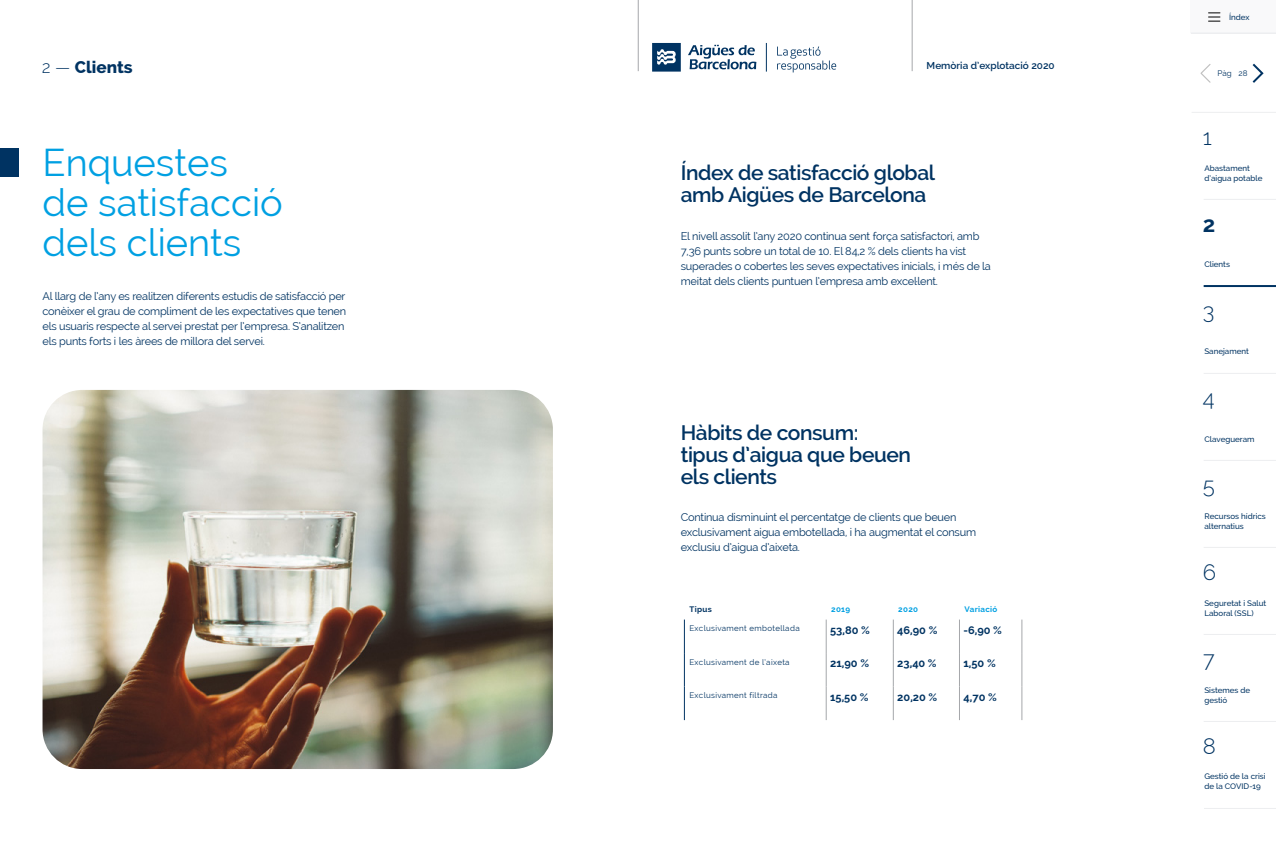
<style>
.page{position:relative;width:1276px;height:842px;background:#fff}
.page>*{position:absolute;margin:0;border:0;box-sizing:border-box;transform-origin:0 0}
.t1{font:38px/40px "Raleway";color:#00a0e2}
.t2{font:300 22px "Raleway";color:#003362}
.t3{font:700 22px "Raleway";color:#003362}
.t4{font:600 21px/22px "Raleway";letter-spacing:-.02em;color:#003362}
.t5{font:800 17px "Raleway";color:#003362}
.t6{font:11px/15px "Raleway";letter-spacing:-.02em;color:#003362}
.t7{font:700 11px "Raleway";color:#003362}
.t8{font:600 10px "Raleway";color:#003362}
.t9{font:500 8px/10px "Raleway";color:#003362}
.t10{font:8px "Raleway";letter-spacing:.04em;color:#003362}
.t11{font:700 8px "Raleway";letter-spacing:.04em;color:#00a0e2}
.t12{font:700 8px "Raleway";letter-spacing:.04em;color:#003362}
.s1{font-weight:300}
</style>
<div class="page">
<div style="left:0;top:149px;width:19px;height:28px;background:#003362"></div>
<hr style="left:826px;top:619px;width:1px;height:34px;background:#a5a7aa">
<hr style="left:893px;top:619px;width:1px;height:34px;background:#a5a7aa">
<hr style="left:959px;top:619px;width:1px;height:34px;background:#a5a7aa">
<hr style="left:1021px;top:619px;width:1px;height:34px;background:#a5a7aa">
<hr style="left:826px;top:653px;width:1px;height:34px;background:#a5a7aa">
<hr style="left:893px;top:653px;width:1px;height:34px;background:#a5a7aa">
<hr style="left:959px;top:653px;width:1px;height:34px;background:#a5a7aa">
<hr style="left:1021px;top:653px;width:1px;height:34px;background:#a5a7aa">
<hr style="left:826px;top:687px;width:1px;height:33px;background:#a5a7aa">
<hr style="left:893px;top:687px;width:1px;height:33px;background:#a5a7aa">
<hr style="left:959px;top:687px;width:1px;height:33px;background:#a5a7aa">
<hr style="left:1021px;top:687px;width:1px;height:33px;background:#a5a7aa">
<hr style="left:684px;top:619px;width:1px;height:34px;background:#003362">
<hr style="left:684px;top:653px;width:1px;height:34px;background:#003362">
<hr style="left:684px;top:687px;width:1px;height:33px;background:#003362">
<img style="left:43px;top:390px;width:510px;height:379px">
<hr style="left:1191px;top:112px;width:85px;height:1px;background:#edeef0">
<div style="left:1191px;top:0;width:85px;height:33px;background:#f9f9fa"></div>
<svg style="left:1208px;top:12px;width:12px;height:10px"></svg>
<svg style="left:1200px;top:64px;width:11px;height:19px"></svg>
<hr style="left:1191px;top:33px;width:85px;height:1px;background:#edeef0">
<hr style="left:1203px;top:460px;width:73px;height:1px;background:#edeef0">
<hr style="left:1203px;top:199px;width:73px;height:1px;background:#edeef0">
<hr style="left:1204px;top:808px;width:72px;height:1px;background:#edeef0">
<hr style="left:1203px;top:547px;width:73px;height:1px;background:#edeef0">
<hr style="left:1203px;top:634px;width:73px;height:1px;background:#edeef0">
<hr style="left:1203px;top:373px;width:73px;height:1px;background:#edeef0">
<hr style="left:1203px;top:721px;width:73px;height:1px;background:#edeef0">
<svg style="left:1252px;top:63px;width:12px;height:20px"></svg>
<hr style="left:1203px;top:285px;width:73px;height:2px;background:#003362">
<hr style="left:638px;top:0;width:1px;height:71px;background:#a5a7aa">
<hr style="left:912px;top:0;width:1px;height:71px;background:#a5a7aa">
<svg style="left:652px;top:43px;width:29px;height:29px"></svg>
<svg style="left:688px;top:45px;width:68px;height:24px"></svg>
<svg style="left:766px;top:43px;width:1px;height:29px"></svg>
<svg style="left:777px;top:47px;width:59px;height:25px"></svg>
<h3 class="t5" style="left:42px;top:58px;width:92px"><span class="s1">2 —</span> Clients</h3>
<p class="t8" style="left:926px;top:60px;width:130px">Memòria d’explotació 2020</p>
<h1 class="t1" style="left:43px;top:142px;width:242px">Enquestes de satisfacció dels clients</h1>
<p class="t6" style="left:43px;top:288px;width:305px">Al llarg de l’any es realitzen diferents estudis de satisfacció per conèixer el grau de compliment de les expectatives que tenen els usuaris respecte al servei prestat per l’empresa. S’analitzen els punts forts i les àrees de millora del servei.</p>
<h3 class="t4" style="left:681px;top:161px;width:256px">Índex de satisfacció global amb Aigües de Barcelona</h3>
<p class="t6" style="left:681px;top:229px;width:312px">El nivell assolit l’any 2020 continua sent força satisfactori, amb 7,36 punts sobre un total de 10. El 84,2 % dels clients ha vist superades o cobertes les seves expectatives inicials, i més de la meitat dels clients puntuen l’empresa amb excel·lent.</p>
<h3 class="t4" style="left:681px;top:421px;width:232px">Hàbits de consum: tipus d’aigua que beuen els clients</h3>
<p class="t6" style="left:681px;top:510px;width:297px">Continua disminuint el percentatge de clients que beuen exclusivament aigua embotellada, i ha augmentat el consum exclusiu d’aigua d’aixeta.</p>
<p class="t12" style="left:689px;top:605px;width:24px">Tipus</p>
<p class="t11" style="left:831px;top:605px;width:21px">2019</p>
<p class="t11" style="left:898px;top:605px;width:21px">2020</p>
<p class="t11" style="left:964px;top:605px;width:34px">Variació</p>
<p class="t10" style="left:689px;top:624px;width:112px">Exclusivament embotellada</p>
<p class="t7" style="left:830px;top:624px;width:41px">53,80 %</p>
<p class="t7" style="left:897px;top:624px;width:42px">46,90 %</p>
<p class="t7" style="left:963px;top:624px;width:40px">-6,90 %</p>
<p class="t10" style="left:689px;top:657px;width:102px">Exclusivament de l’aixeta</p>
<p class="t7" style="left:830px;top:657px;width:40px">21,90 %</p>
<p class="t7" style="left:897px;top:657px;width:41px">23,40 %</p>
<p class="t7" style="left:963px;top:657px;width:34px">1,50 %</p>
<p class="t10" style="left:689px;top:691px;width:90px">Exclusivament filtrada</p>
<p class="t7" style="left:830px;top:691px;width:40px">15,50 %</p>
<p class="t7" style="left:897px;top:691px;width:41px">20,20 %</p>
<p class="t7" style="left:963px;top:691px;width:35px">4,70 %</p>
<p class="t9" style="left:1229px;top:12px;width:22px">Índex</p>
<p class="t10" style="left:1217px;top:69px;width:32px">Pàg 28</p>
<h2 class="t2" style="left:1203px;top:125px;width:11px">1</h2>
<p class="t9" style="left:1204px;top:163px;width:60px">Abastament d’aigua potable</p>
<h2 class="t3" style="left:1203px;top:211px;width:14px">2</h2>
<p class="t9" style="left:1204px;top:259px;width:27px">Clients</p>
<h2 class="t2" style="left:1203px;top:298px;width:13px">3</h2>
<p class="t9" style="left:1204px;top:346px;width:46px">Sanejament</p>
<h2 class="t2" style="left:1203px;top:386px;width:13px">4</h2>
<p class="t9" style="left:1204px;top:434px;width:52px">Clavegueram</p>
<h2 class="t2" style="left:1203px;top:473px;width:14px">5</h2>
<p class="t9" style="left:1204px;top:511px;width:63px">Recursos hídrics alternatius</p>
<h2 class="t2" style="left:1203px;top:560px;width:15px">6</h2>
<p class="t9" style="left:1204px;top:598px;width:63px">Seguretat i Salut<br>Laboral (SSL)</p>
<h2 class="t2" style="left:1203px;top:647px;width:13px">7</h2>
<p class="t9" style="left:1204px;top:685px;width:47px">Sistemes de gestió</p>
<h2 class="t2" style="left:1203px;top:733px;width:15px">8</h2>
<p class="t9" style="left:1204px;top:771px;width:63px">Gestió de la crisi de la COVID-19</p>
</div>
